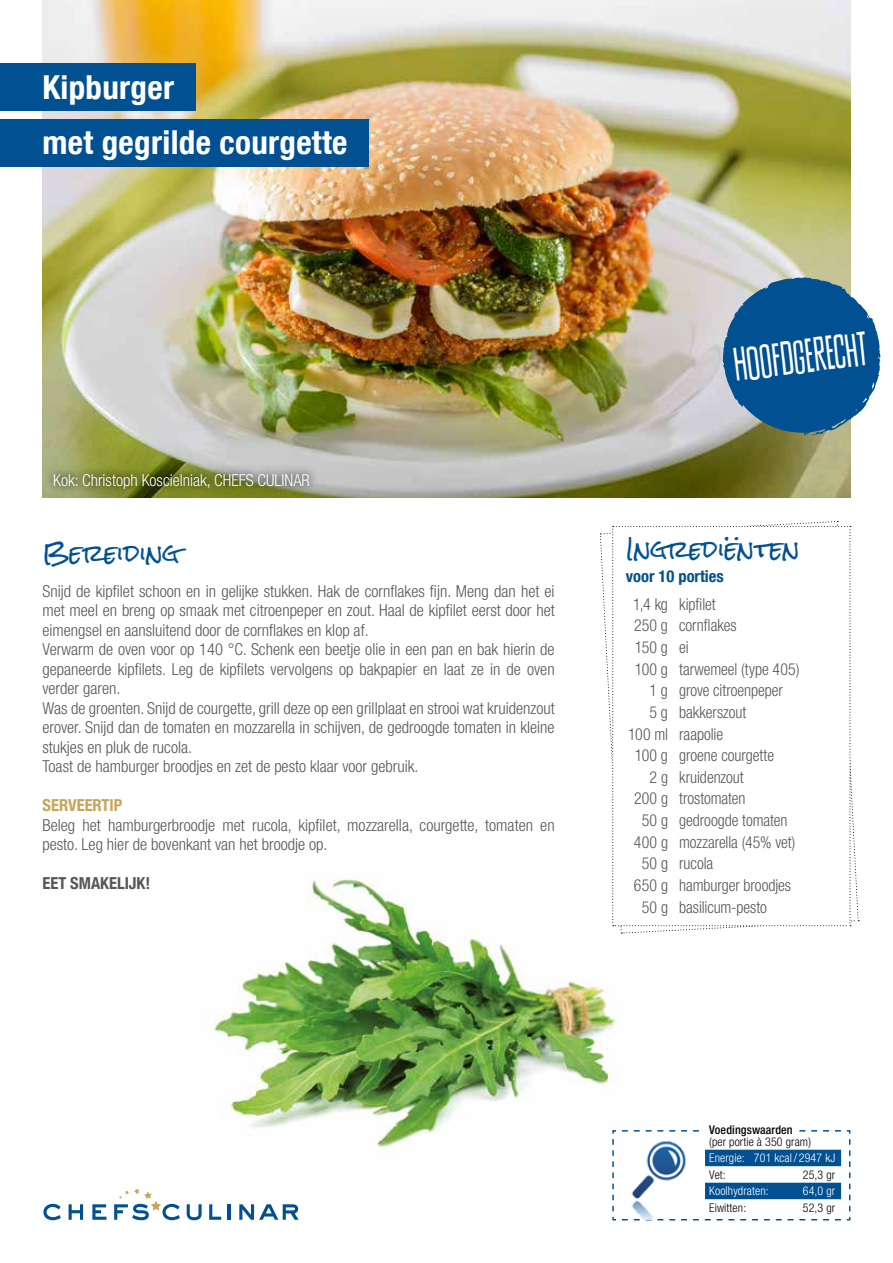
<style>
.page{position:relative;width:893px;height:1263px;background:#fff}
.page>*{position:absolute;margin:0;border:0;box-sizing:border-box;transform-origin:0 0}
.t1{font:45.3px "Sheldon Feather";color:#fff;scale:.91 1}
.t2{font:700 condensed 33px/55.3px "Helvetica Neue LT Com";letter-spacing:.01em;color:#fff}
.t3{font:22.5px "Rock Salt";color:#005092}
.t4{font:300 condensed 16.5px/19.5px "Helvetica Neue LT Com";color:#575756}
.t5{font:300 condensed 16.5px "Helvetica Neue LT Com";color:#575756;scale:.96 1}
.t6{font:300 condensed 16.5px "Helvetica Neue LT Com";color:#fff}
.t7{font:700 condensed 16.5px "Helvetica Neue LT Com";color:#575756}
.t8{font:700 condensed 16.5px "Helvetica Neue LT Com";color:#005092}
.t9{font:700 condensed 16.5px "Helvetica Neue LT Com";color:#c6a55a}
.t10{font:300 condensed 12px "Helvetica Neue LT Com";letter-spacing:.01em;color:#000}
.t11{font:300 condensed 12px "Helvetica Neue LT Com";letter-spacing:.01em;color:#fff}
.t12{font:500 condensed 12px "Helvetica Neue LT Com";letter-spacing:.01em;color:#000}
</style>
<div class="page">
<img style="left:204px;top:876px;width:415px;height:277px">
<img style="left:43px;top:0;width:807px;height:498px">
<svg style="left:43px;top:1204px;width:18px;height:16px"></svg>
<svg style="left:69px;top:1204px;width:14px;height:16px"></svg>
<svg style="left:92px;top:1204px;width:14px;height:16px"></svg>
<svg style="left:114px;top:1188px;width:66px;height:32px"></svg>
<svg style="left:187px;top:1204px;width:15px;height:16px"></svg>
<svg style="left:209px;top:1204px;width:12px;height:16px"></svg>
<hr style="left:227px;top:1204px;width:3px;height:16px;background:#005092">
<svg style="left:239px;top:1204px;width:60px;height:16px"></svg>
<svg style="left:599px;top:521px;width:260px;height:413px"></svg>
<svg style="left:723px;top:277px;width:158px;height:158px;background:#326fa0"></svg>
<div style="left:0;top:64px;width:196px;height:47px;background:#005092"></div>
<div style="left:0;top:119px;width:369px;height:47px;background:#005092"></div>
<svg style="left:612px;top:1129px;width:239px;height:92px"></svg>
<img style="left:621px;top:1137px;width:73px;height:82px">
<div style="left:704px;top:1123px;width:93px;height:14px;background:#fff"></div>
<div style="left:705px;top:1150px;width:136px;height:16px;background:#005092"></div>
<div style="left:705px;top:1183px;width:136px;height:16px;background:#005092"></div>
<svg style="left:44px;top:464px;width:274px;height:32px;background:#81884d"></svg>
<h2 class="t2" style="left:43px;top:60px;width:306px">Kipburger<br>met gegrilde courgette</h2>
<p class="t6" style="left:53px;top:470px;width:258px">Kok: Christoph Koscielniak, CHEFS CULINAR</p>
<h1 class="t1" style="left:731px;top:343px;width:149px;rotate:-8deg">Hoofdgerecht</h1>
<h3 class="t3" style="left:43px;top:541px;width:139px">Bereiding</h3>
<h3 class="t3" style="left:626px;top:537px;width:175px">Ingrediënten</h3>
<p class="t8" style="left:626px;top:566px;width:99px">voor 10 porties</p>
<p class="t5" style="left:633px;top:594px;width:87px">1,4 kg kipfilet</p>
<p class="t5" style="left:634px;top:616px;width:108px">250 g cornflakes</p>
<p class="t5" style="left:635px;top:638px;width:57px">150 g ei</p>
<p class="t5" style="left:635px;top:659px;width:173px">100 g tarwemeel (type 405)</p>
<p class="t5" style="left:650px;top:681px;width:140px">1 g grove citroenpeper</p>
<p class="t5" style="left:650px;top:703px;width:102px">5 g bakkerszout</p>
<p class="t5" style="left:628px;top:724px;width:100px">100 ml raapolie</p>
<p class="t5" style="left:635px;top:746px;width:147px">100 g groene courgette</p>
<p class="t5" style="left:650px;top:767px;width:99px">2 g kruidenzout</p>
<p class="t5" style="left:634px;top:789px;width:118px">200 g trostomaten</p>
<p class="t5" style="left:642px;top:811px;width:153px">50 g gedroogde tomaten</p>
<p class="t5" style="left:634px;top:832px;width:170px">400 g mozzarella (45% vet)</p>
<p class="t5" style="left:642px;top:854px;width:76px">50 g rucola</p>
<p class="t5" style="left:634px;top:876px;width:165px">650 g hamburger broodjes</p>
<p class="t5" style="left:642px;top:897px;width:132px">50 g basilicum-pesto</p>
<p class="t4" style="left:43px;top:581px;width:514px">Snijd de kipfilet schoon en in gelijke stukken. Hak de cornflakes fijn. Meng dan het ei met meel en breng op smaak met citroenpeper en zout. Haal de kipfilet eerst door het eimengsel en aansluitend door de cornflakes en klop af.<br>Verwarm de oven voor op 140 °C. Schenk een beetje olie in een pan en bak hierin de gepaneerde kipfilets. Leg de kipfilets vervolgens op bakpapier en laat ze in de oven verder garen.<br>Was de groenten. Snijd de courgette, grill deze op een grillplaat en strooi wat kruidenzout erover. Snijd dan de tomaten en mozzarella in schijven, de gedroogde tomaten in kleine stukjes en pluk de rucola.<br>Toast de hamburger broodjes en zet de pesto klaar voor gebruik.</p>
<p class="t9" style="left:43px;top:795px;width:81px">SERVEERTIP</p>
<p class="t4" style="left:43px;top:815px;width:514px">Beleg het hamburgerbroodje met rucola, kipfilet, mozzarella, courgette, tomaten en pesto. Leg hier de bovenkant van het broodje op.</p>
<p class="t7" style="left:43px;top:874px;width:109px">EET SMAKELIJK!</p>
<p class="t12" style="left:709px;top:1122px;width:85px">Voedingswaarden</p>
<p class="t10" style="left:709px;top:1135px;width:103px">(per portie à 350 gram)</p>
<p class="t11" style="left:709px;top:1151px;width:127px">Energie: 701 kcal / 2947 kJ</p>
<p class="t10" style="left:709px;top:1168px;width:18px">Vet:</p>
<p class="t10" style="left:803px;top:1168px;width:34px">25,3 gr</p>
<p class="t11" style="left:709px;top:1184px;width:61px">Koolhydraten:</p>
<p class="t11" style="left:803px;top:1184px;width:34px">64,0 gr</p>
<p class="t10" style="left:709px;top:1201px;width:38px">Eiwitten:</p>
<p class="t10" style="left:803px;top:1201px;width:34px">52,3 gr</p>
</div>
